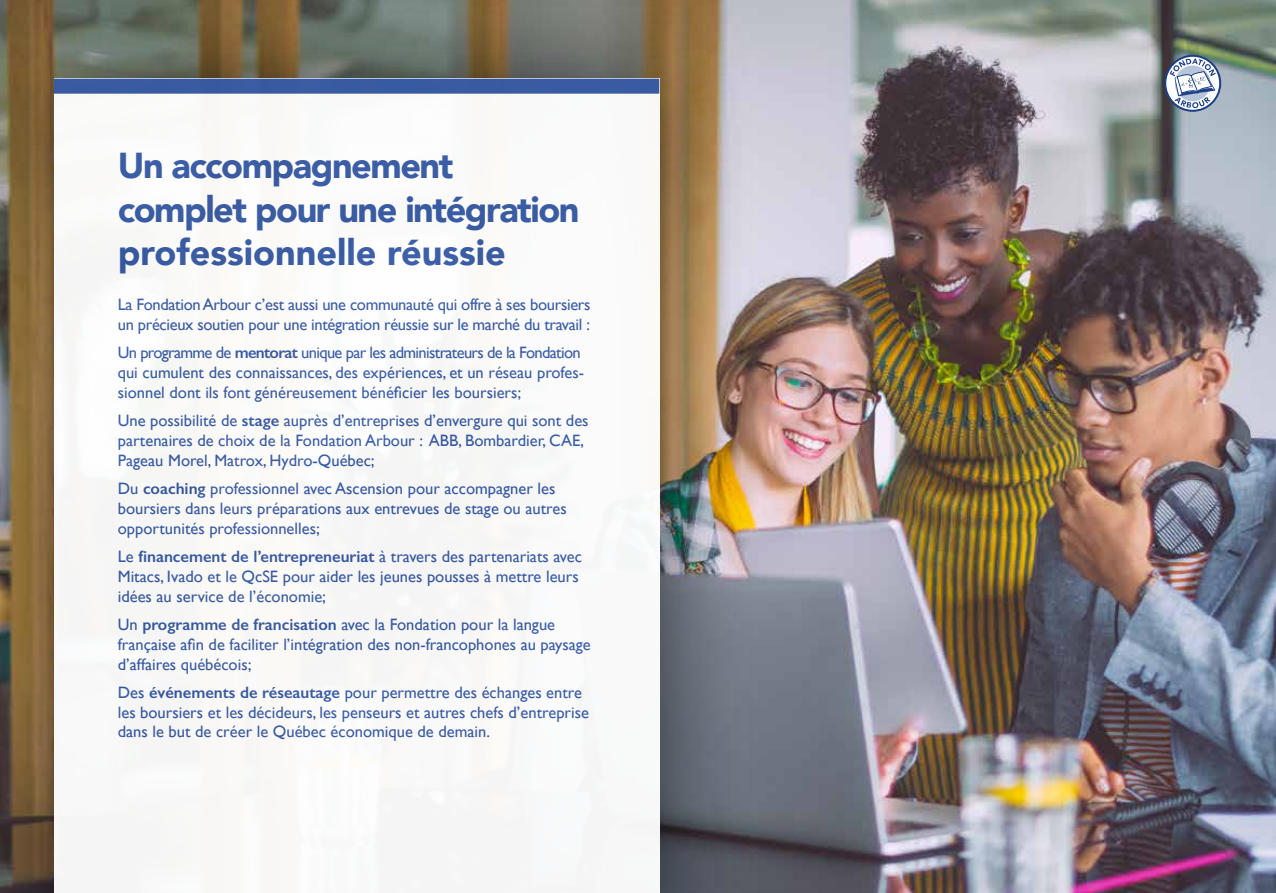
<style>
.page{position:relative;width:1276px;height:893px;background:#fff}
.page>*{position:absolute;margin:0;border:0;box-sizing:border-box;transform-origin:0 0}
.t1{font:900 36px/43.2px "Avenir";letter-spacing:-.04em;color:#3559a4}
.t2{font:16.5px/19.8px "Gill Sans";color:#3559a4}
.t3{font:16.5px/19.8px "Gill Sans";letter-spacing:-.02em;color:#3559a4}
.s1{font-weight:600}
</style>
<div class="page">
<img style="left:754px;top:0;width:522px;height:893px">
<div style="left:0;top:0;width:754px;height:893px;background:#000;opacity:.75"></div>
<div style="left:54px;top:79px;width:605px;height:814px;background:#faf9f8"></div>
<div style="left:54px;top:79px;width:605px;height:15px;background:#3559a4"></div>
<svg style="left:1164px;top:55px;width:57px;height:57px"></svg>
<h1 class="t1" style="left:118px;top:143px;width:463px">Un accompagnement complet pour une intégration professionnelle réussie</h1>
<p class="t3" style="left:118px;top:295px;width:474px">La Fondation Arbour c’est aussi une communauté qui offre à ses boursiers un précieux soutien pour une intégration réussie sur le marché du travail :</p>
<p class="t2" style="left:118px;top:343px;width:468px">Un programme de <span class="s1">mentorat</span> unique par les administrateurs de la Fondation qui cumulent des connaissances, des expériences, et un réseau profes&shy;sionnel dont ils font généreusement bénéficier les boursiers;</p>
<p class="t2" style="left:118px;top:411px;width:472px">Une possibilité de <span class="s1">stage</span> auprès d’entreprises d’envergure qui sont des partenaires de choix de la Fondation Arbour : ABB, Bombardier, CAE,<br>Pageau Morel, Matrox, Hydro-Québec;</p>
<p class="t2" style="left:118px;top:478px;width:450px">Du <span class="s1">coaching</span> professionnel avec Ascension pour accompagner les boursiers dans leurs préparations aux entrevues de stage ou autres opportunités professionnelles;</p>
<p class="t2" style="left:118px;top:546px;width:465px">Le <span class="s1">financement de l’entrepreneuriat</span> à travers des partenariats avec<br>Mitacs, Ivado et le QcSE pour aider les jeunes pousses à mettre leurs idées au service de l’économie;</p>
<p class="t2" style="left:118px;top:614px;width:474px">Un <span class="s1">programme de francisation</span> avec la Fondation pour la langue française afin de faciliter l’intégration des non-francophones au paysage d’affaires québécois;</p>
<p class="t2" style="left:118px;top:682px;width:473px">Des <span class="s1">événements de réseautage</span> pour permettre des échanges entre les boursiers et les décideurs, les penseurs et autres chefs d’entreprise dans le but de créer le Québec économique de demain.</p>
</div>
